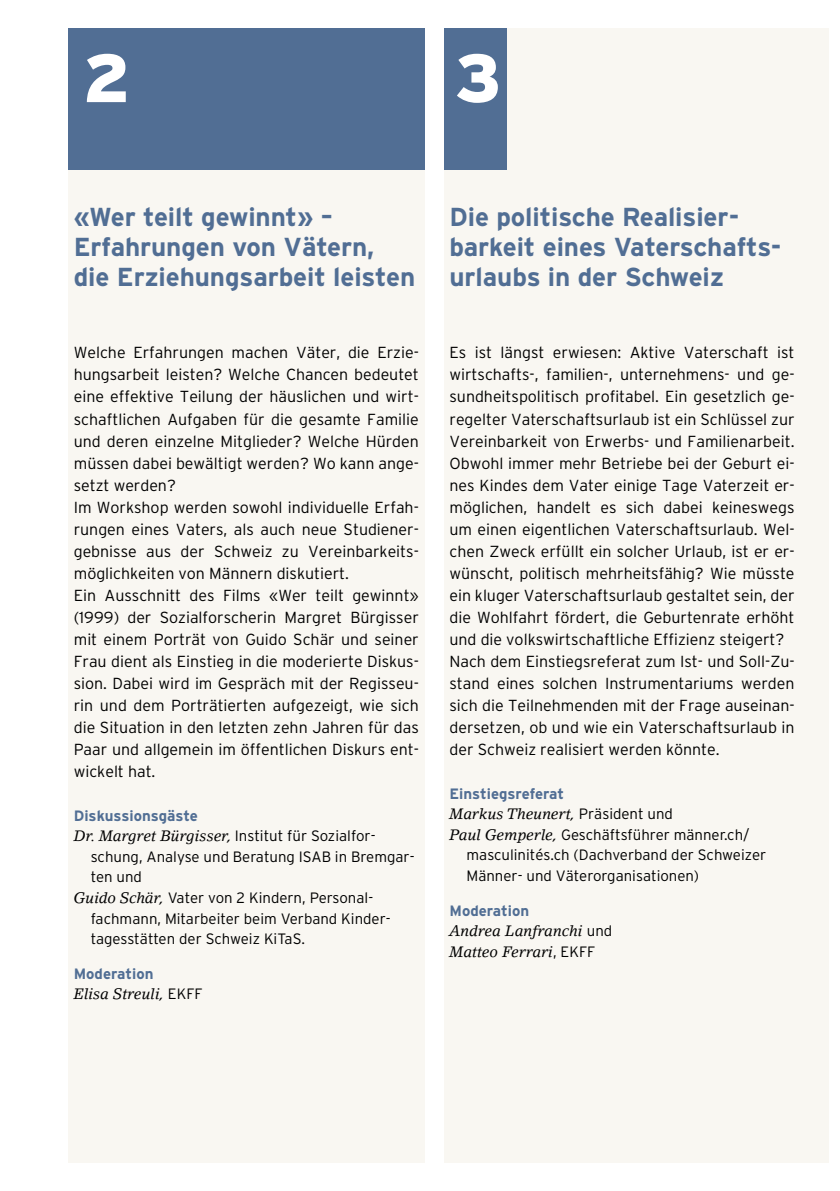
<style>
.page{position:relative;width:840px;height:1191px;background:#fff}
.page>*{position:absolute;margin:0;border:0;box-sizing:border-box;transform-origin:0 0}
.t1{font:900 68px "Interstate";color:#fff}
.t2{font:700 26px/30px "Interstate";letter-spacing:-.005em;color:#516e94}
.t3{font:300 16px/22px "Interstate";color:#000}
.t4{font:300 15px/20.6px "Interstate";color:#000}
.t5{font:italic 15px/20.6px "Lino Letter";color:#000}
.t6{font:700 15px "Interstate";color:#516e94}
.s1{font-family:"Lino Letter";font-weight:400;font-style:italic}
.s2{font-family:"Interstate";font-weight:300;font-style:normal}
</style>
<div class="page">
<div style="left:68px;top:28px;width:356px;height:1134px;background:#f9f7f2"></div>
<div style="left:443px;top:28px;width:385px;height:1134px;background:#f9f7f2"></div>
<div style="left:68px;top:28px;width:356px;height:142px;background:#516e94"></div>
<div style="left:443px;top:28px;width:63px;height:142px;background:#516e94"></div>
<h1 class="t1" style="left:83px;top:39px;width:49px">2</h1>
<h1 class="t1" style="left:454px;top:39px;width:48px">3</h1>
<h2 class="t2" style="left:74px;top:202px;width:343px">«Wer teilt gewinnt» –<br>Erfahrungen von Vätern, die Erziehungsarbeit leisten</h2>
<h2 class="t2" style="left:449px;top:202px;width:333px">Die politische Realisier&shy;barkeit eines Vaterschafts&shy;urlaubs in der Schweiz</h2>
<p class="t3" style="left:74px;top:342px;width:346px">Welche Erfahrungen machen Väter, die Erzie&shy;hungsarbeit leisten? Welche Chancen bedeutet eine effektive Teilung der häuslichen und wirt&shy;schaftlichen Aufgaben für die gesamte Familie und deren einzelne Mitglieder? Welche Hürden müssen dabei bewältigt werden? Wo kann ange&shy;setzt werden?<br>Im Workshop werden sowohl individuelle Erfah&shy;rungen eines Vaters, als auch neue Studiener&shy;gebnisse aus der Schweiz zu Vereinbarkeits&shy;möglichkeiten von Männern diskutiert.<br>Ein Ausschnitt des Films «Wer teilt gewinnt» (1999) der Sozialforscherin Margret Bürgisser mit einem Porträt von Guido Schär und seiner Frau dient als Einstieg in die moderierte Diskus&shy;sion. Dabei wird im Gespräch mit der Regisseu&shy;rin und dem Porträtierten aufgezeigt, wie sich die Situation in den letzten zehn Jahren für das Paar und allgemein im öffentlichen Diskurs ent&shy;wickelt hat.</p>
<p class="t6" style="left:74px;top:807px;width:125px">Diskussionsgäste</p>
<p class="t4" style="left:74px;top:825px;width:303px"><span class="s1">Dr. Margret Bürgisser,</span> Institut für Sozialfor-</p>
<p class="t4" style="left:91px;top:846px;width:325px">schung, Analyse und Beratung ISAB in Bremgar-</p>
<p class="t4" style="left:91px;top:866px;width:53px">ten und</p>
<p class="t4" style="left:74px;top:887px;width:299px"><span class="s1">Guido Schär,</span> Vater von 2 Kindern, Personal-</p>
<p class="t4" style="left:91px;top:908px;width:300px">fachmann, Mitarbeiter beim Verband Kinder-</p>
<p class="t4" style="left:91px;top:928px;width:216px">tagesstätten der Schweiz KiTaS.</p>
<p class="t6" style="left:74px;top:965px;width:81px">Moderation</p>
<p class="t5" style="left:74px;top:983px;width:130px">Elisa Streuli, <span class="s2">EKFF</span></p>
<p class="t3" style="left:449px;top:342px;width:346px">Es ist längst erwiesen: Aktive Vaterschaft ist wirtschafts-, familien-, unternehmens- und ge&shy;sundheitspolitisch profitabel. Ein gesetzlich ge&shy;regelter Vaterschaftsurlaub ist ein Schlüssel zur Vereinbarkeit von Erwerbs- und Familienarbeit.<br>Obwohl immer mehr Betriebe bei der Geburt ei&shy;nes Kindes dem Vater einige Tage Vaterzeit er&shy;möglichen, handelt es sich dabei keineswegs um einen eigentlichen Vaterschaftsurlaub. Wel&shy;chen Zweck erfüllt ein solcher Urlaub, ist er er&shy;wünscht, politisch mehrheitsfähig? Wie müsste ein kluger Vaterschaftsurlaub gestaltet sein, der die Wohlfahrt fördert, die Geburtenrate erhöht und die volkswirtschaftliche Effizienz steigert?<br>Nach dem Einstiegsreferat zum Ist- und Soll-Zu&shy;stand eines solchen Instrumentariums werden sich die Teilnehmenden mit der Frage auseinan&shy;dersetzen, ob und wie ein Vaterschaftsurlaub in der Schweiz realisiert werden könnte.</p>
<p class="t6" style="left:449px;top:785px;width:116px">Einstiegsreferat</p>
<p class="t5" style="left:449px;top:803px;width:225px">Markus Theunert, <span class="s2">Präsident und</span></p>
<p class="t4" style="left:466px;top:824px;width:301px;text-indent:-17px"><span class="s1">Paul Gemperle,</span> Geschäftsführer männer.ch/ masculinités.ch (Dachverband der Schweizer<br>Männer- und Väterorganisationen)</p>
<p class="t6" style="left:449px;top:902px;width:81px">Moderation</p>
<p class="t5" style="left:449px;top:920px;width:164px">Andrea Lanfranchi <span class="s2">und<br></span>Matteo Ferrari<span class="s2">, EKFF</span></p>
</div>
